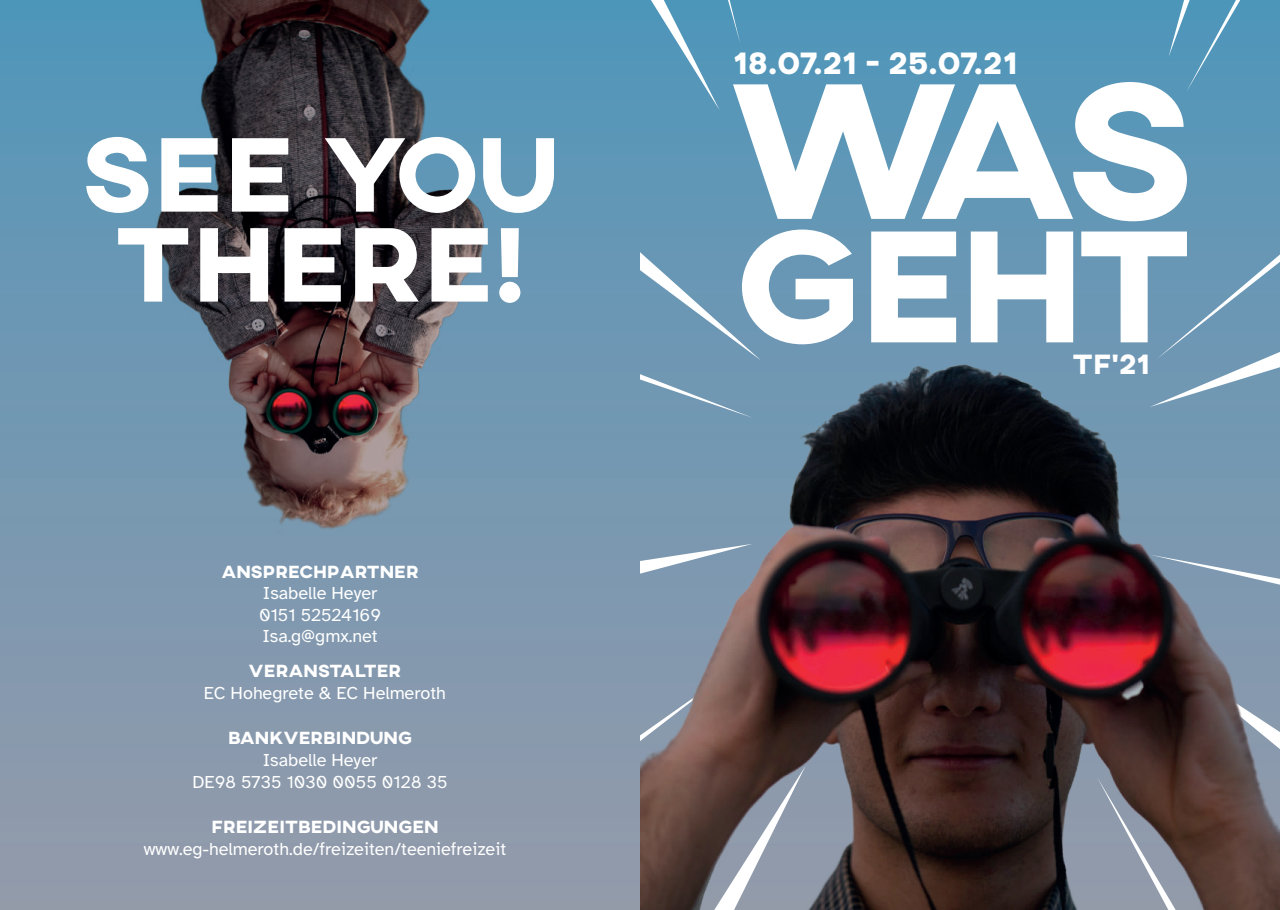
<style>
.page{position:relative;width:1280px;height:910px;background:#fff}
.page>*{position:absolute;margin:0;border:0;box-sizing:border-box;transform-origin:0 0}
.t1{font:800 108px/90px "AXIS";color:#fff;text-align:center}
.t2{font:800 31.5px "AXIS";letter-spacing:.015em;color:#fff}
.t3{font:800 28.5px "AXIS";color:#fff}
.t4{font:18px/21.6px "Atkinson Hyperlegible";color:#fff;text-align:center}
.t5{font:800 18px "AXIS";color:#fff}
</style>
<div class="page">
<div style="left:0;top:0;width:1280px;height:910px;background:linear-gradient(to bottom,#5196ba,#969aaa)"></div>
<svg style="left:651px;top:0;width:69px;height:110px;background:#629fbf"></svg>
<img style="left:640px;top:130px;width:640px;height:780px">
<svg style="left:728px;top:0;width:512px;height:221px"></svg>
<svg style="left:640px;top:230px;width:213px;height:130px"></svg>
<svg style="left:871px;top:231px;width:85px;height:111px"></svg>
<svg style="left:971px;top:231px;width:102px;height:111px"></svg>
<svg style="left:1081px;top:231px;width:199px;height:176px"></svg>
<img style="left:95px;top:0;width:450px;height:675px">
<h1 class="t1" style="left:81px;top:135px;width:479px">SEE YOU<br>THERE!</h1>
<p class="t5" style="left:221px;top:559px;width:199px">ANSPRECHPARTNER</p>
<p class="t4" style="left:259px;top:583px;width:124px;text-align:left">Isabelle Heyer<br>0151 52524169<br>Isa.g@gmx.net</p>
<p class="t5" style="left:249px;top:659px;width:154px">VERANSTALTER</p>
<p class="t4" style="left:204px;top:682px;width:244px">EC Hohegrete &amp; EC Helmeroth</p>
<p class="t5" style="left:228px;top:726px;width:185px">BANKVERBINDUNG</p>
<p class="t4" style="left:192px;top:749px;width:257px">Isabelle Heyer<br>DE98 5735 1030 0055 0128 35</p>
<p class="t5" style="left:211px;top:815px;width:229px">FREIZEITBEDINGUNGEN</p>
<p class="t4" style="left:144px;top:838px;width:364px">www.eg-helmeroth.de/freizeiten/teeniefreizeit</p>
<h2 class="t2" style="left:733px;top:42px;width:286px">18.07.21 - 25.07.21</h2>
<h3 class="t3" style="left:1072px;top:345px;width:79px">TF‘21</h3>
</div>
